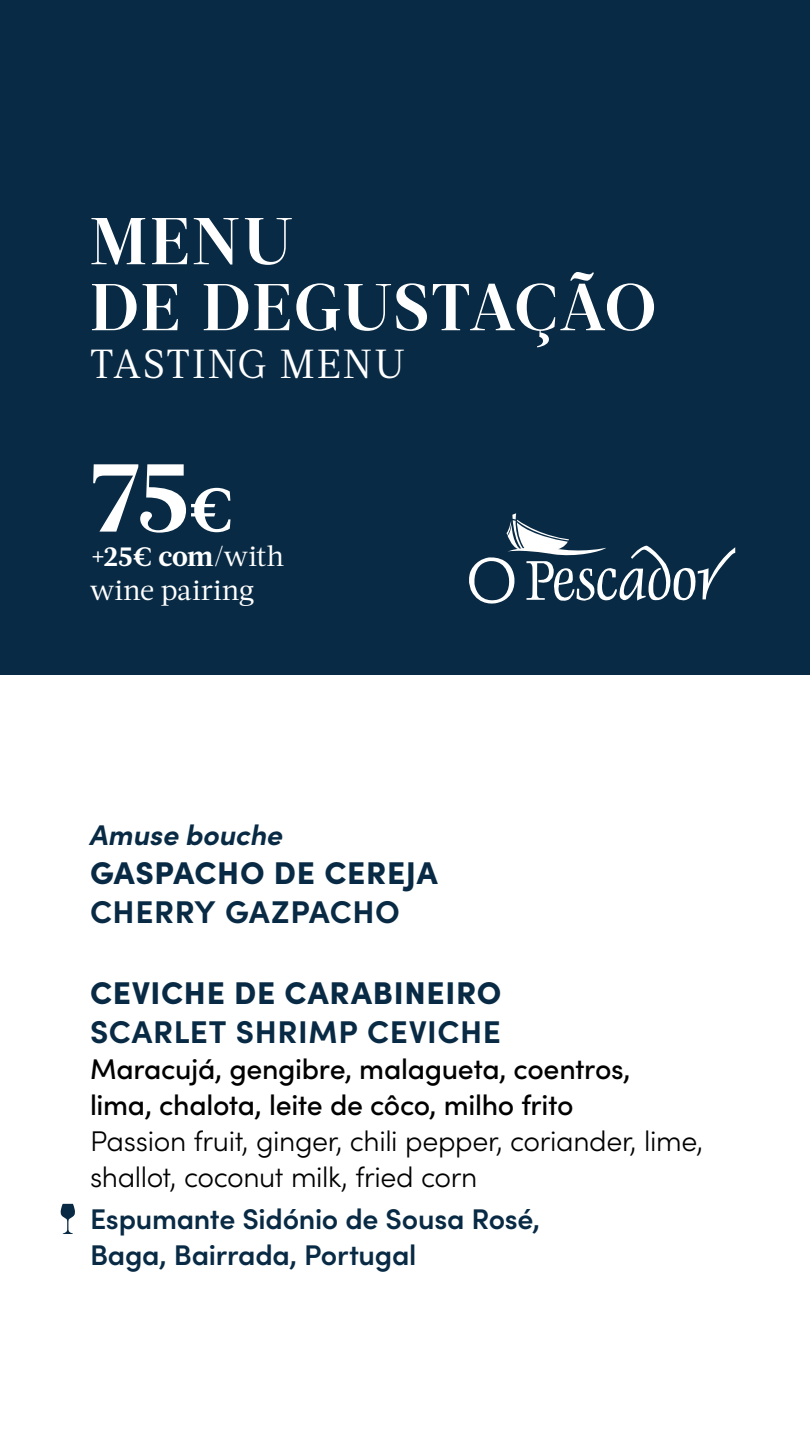
<style>
.page{position:relative;width:810px;height:1440px;background:#fff}
.page>*{position:absolute;margin:0;border:0;box-sizing:border-box;transform-origin:0 0}
.t1{font:700 103.5px "Acta Headline";color:#fff}
.t2{font:700 66px "Acta Headline";letter-spacing:.025em;color:#fff}
.t3{font:40.5px "Acta";letter-spacing:.045em;color:#fff}
.t4{font:900 31.5px "Sofia Pro";letter-spacing:.02em;color:#082a44}
.t5{font:700 31.5px "Sofia Pro";letter-spacing:.02em;color:#082a44}
.t6{font:300 28.5px/36px "Sofia Pro";letter-spacing:-.015em;color:#000}
.t7{font:500 28.5px "Sofia Pro";letter-spacing:-.01em;color:#000}
.t8{font:600 28.5px "Sofia Pro";letter-spacing:-.01em;color:#082a44}
.t9{font:700 28.5px "Acta";color:#fff}
.t10{font:italic 700 28.5px "Sofia Pro";letter-spacing:-.005em;color:#082a44}
.t11{font:28.5px "Acta";letter-spacing:.01em;color:#fff}
.s1{font-family:"Acta";font-size:66px}
.s2{font-weight:400}
</style>
<div class="page">
<div style="left:0;top:0;width:810px;height:675px;background:#082a44"></div>
<svg style="left:469px;top:513px;width:266px;height:91px"></svg>
<svg style="left:60px;top:1204px;width:15px;height:30px"></svg>
<p class="t2" style="left:90px;top:202px;width:205px">MENU</p>
<p class="t2" style="left:90px;top:268px;width:568px">DE DEGUSTAÇÃO</p>
<p class="t3" style="left:90px;top:341px;width:317px">TASTING MENU</p>
<p class="t1" style="left:90px;top:434px;width:144px">75<span class="s1">€</span></p>
<p class="t9" style="left:90px;top:539px;width:196px">+25€ com<span class="s2">/with</span></p>
<p class="t11" style="left:90px;top:573px;width:166px">wine pairing</p>
<p class="t10" style="left:90px;top:813px;width:195px">Amuse bouche</p>
<p class="t4" style="left:90px;top:848px;width:349px">GASPACHO DE CEREJA</p>
<p class="t5" style="left:90px;top:887px;width:311px">CHERRY GAZPACHO</p>
<p class="t4" style="left:90px;top:968px;width:413px">CEVICHE DE CARABINEIRO</p>
<p class="t5" style="left:90px;top:1007px;width:412px">SCARLET SHRIMP CEVICHE</p>
<p class="t7" style="left:90px;top:1048px;width:542px">Maracujá, gengibre, malagueta, coentros,</p>
<p class="t7" style="left:90px;top:1084px;width:485px">lima, chalota, leite de côco, milho frito</p>
<p class="t6" style="left:90px;top:1121px;width:615px">Passion fruit, ginger, chili pepper, coriander, lime, shallot, coconut milk, fried corn</p>
<p class="t8" style="left:90px;top:1197px;width:452px">Espumante Sidónio de Sousa Rosé,</p>
<p class="t8" style="left:90px;top:1233px;width:328px">Baga, Bairrada, Portugal</p>
</div>
